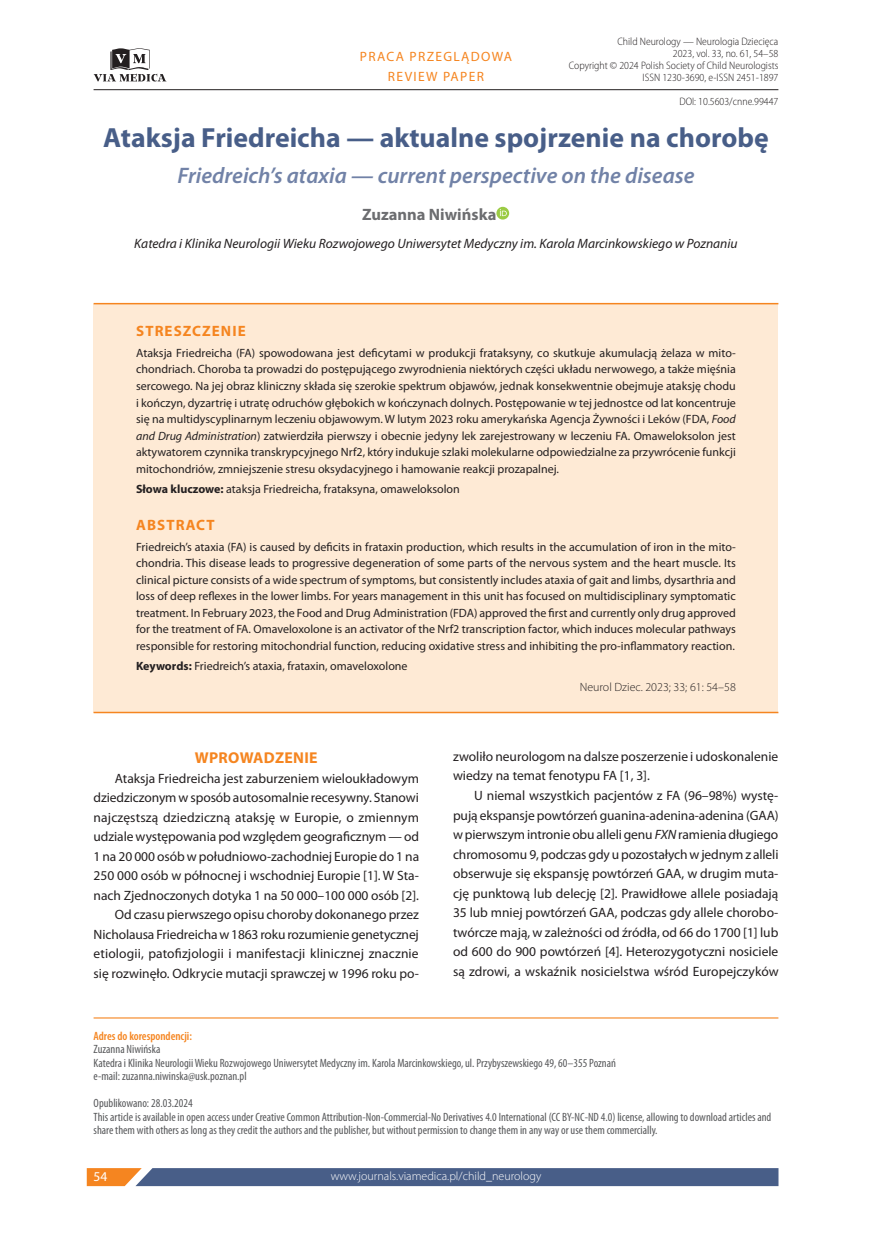
<style>
.page{position:relative;width:872px;height:1234px;background:#fff}
.page>*{position:absolute;margin:0;border:0;box-sizing:border-box;transform-origin:0 0}
._02_Tytul{font:700 27.75px "Myriad Pro";color:#485e88}
._02_Tytul_podrzedny{font:italic 600 22.5px "Myriad Pro";color:#7182a7}
._03_Autor{font:700 16.5px "Myriad Pro";color:#6c6d70}
._12_Srodtytul_1{font:700 15.75px "Myriad Pro";letter-spacing:.02em;color:#f58520}
._06_Streszczenie_tyt{font:700 15px "Myriad Pro";letter-spacing:.07em;color:#f58520}
._08_Tekst{font:13.5px/19.5px "Myriad Pro";color:#231f20;text-align:justify}
._03_Afiliacje{font:italic 13.5px "Myriad Pro";color:#231f20}
.t1{font:13.5px/19.5px "Myriad Pro";letter-spacing:.1em;color:#f58520;text-align:center}
.t2{font:13.5px "Myriad Pro";color:#fff}
._06_Streszczenie_tek{font:12px/16.5px "Myriad Pro";color:#231f20;text-align:justify}
._05_This_article_is{font:condensed 12px/13.5px "Myriad Pro";color:#57585a}
._05_Adres_koresponde{font:condensed 12px "Myriad Pro";color:#57585a}
._06_Streszczenie_slo{font:12px "Myriad Pro";color:#231f20}
.t3{font:300 12px "Myriad Pro";color:#fff}
._06_Streszczenie_pod{font:300 12px "Myriad Pro";color:#231f20}
._05_Otrzymano{font:condensed 12px "Myriad Pro";color:#57585a}
._05_Adres_koresponde-2{font:600 condensed 12px "Myriad Pro";color:#f58520}
.t4{font:300 semi-condensed 10.8px/12px "Myriad Pro";color:#231f20;text-align:right}
.s1{font-style:italic}
.s2{font-weight:700}
</style>
<div class="page">
<svg style="left:94px;top:48px;width:72px;height:34px"></svg>
<hr style="left:94px;top:89px;width:684px;height:1px;background:#231f20">
<svg style="left:87px;top:1168px;width:691px;height:17px;background:#576483"></svg>
<hr style="left:94px;top:1017px;width:684px;height:1px;background:#f58520">
<svg style="left:496px;top:207px;width:13px;height:12px"></svg>
<svg style="left:500px;top:209px;width:7px;height:7px"></svg>
<div style="left:94px;top:303px;width:684px;height:409px;background:#feead5"></div>
<hr style="left:94px;top:303px;width:684px;height:1px;background:#f58520">
<hr style="left:94px;top:711px;width:684px;height:2px;background:#f58520">
<p class="t1" style="left:360px;top:47px;width:154px">PRACA PRZEGLĄDOWA<br>REVIEW PAPER</p>
<p class="t4" style="left:569px;top:36px;width:211px">Child Neurology — Neurologia Dziecięca<br>2023, vol. 33, no. 61, 54–58<br>Copyright © 2024 Polish Society of Child Neurologists ISSN 1230-3690, e-ISSN 2451-1897</p>
<p class="t4" style="left:679px;top:96px;width:100px">DOI: 10.5603/cnne.99447</p>
<p class="_02_Tytul" style="left:103px;top:122px;width:667px">Ataksja Friedreicha — aktualne spojrzenie na chorobę</p>
<p class="_02_Tytul_podrzedny" style="left:177px;top:163px;width:518px">Friedreich’s ataxia — current perspective on the disease</p>
<p class="_03_Autor" style="left:362px;top:205px;width:136px">Zuzanna Niwińska</p>
<p class="_03_Afiliacje" style="left:134px;top:236px;width:605px">Katedra i Klinika Neurologii Wieku Rozwojowego Uniwersytet Medyczny im. Karola Marcinkowskiego w Poznaniu</p>
<p class="_06_Streszczenie_tyt" style="left:136px;top:322px;width:111px">STRESZCZENIE</p>
<p class="_06_Streszczenie_tek" style="left:136px;top:344px;width:601px">Ataksja Friedreicha (FA) spowodowana jest deficytami w produkcji frataksyny, co skutkuje akumulacją żelaza w mito&shy;chondriach. Choroba ta prowadzi do postępującego zwyrodnienia niektórych części układu nerwowego, a także mięśnia sercowego. Na jej obraz kliniczny składa się szerokie spektrum objawów, jednak konsekwentnie obejmuje ataksję chodu i kończyn, dyzartrię i utratę odruchów głębokich w kończynach dolnych. Postępowanie w tej jednostce od lat koncentruje się na multidyscyplinarnym leczeniu objawowym. W lutym 2023 roku amerykańska Agencja Żywności i Leków (FDA, <span class="s1">Food and Drug Administration</span>) zatwierdziła pierwszy i obecnie jedyny lek zarejestrowany w leczeniu FA. Omaweloksolon jest aktywatorem czynnika transkrypcyjnego Nrf2, który indukuje szlaki molekularne odpowiedzialne za przywrócenie funkcji mitochondriów, zmniejszenie stresu oksydacyjnego i hamowanie reakcji prozapalnej.</p>
<p class="_06_Streszczenie_slo" style="left:136px;top:482px;width:325px"><span class="s2">Słowa kluczowe:</span> ataksja Friedreicha, frataksyna, omaweloksolon</p>
<p class="_06_Streszczenie_tyt" style="left:136px;top:516px;width:80px">ABSTRACT</p>
<p class="_06_Streszczenie_tek" style="left:136px;top:538px;width:601px">Friedreich’s ataxia (FA) is caused by deficits in frataxin production, which results in the accumulation of iron in the mito&shy;chondria. This disease leads to progressive degeneration of some parts of the nervous system and the heart muscle. Its clinical picture consists of a wide spectrum of symptoms, but consistently includes ataxia of gait and limbs, dysarthria and loss of deep reflexes in the lower limbs. For years management in this unit has focused on multidisciplinary symptomatic treatment. In February 2023, the Food and Drug Administration (FDA) approved the first and currently only drug approved for the treatment of FA. Omaveloxolone is an activator of the Nrf2 transcription factor, which induces molecular pathways responsible for restoring mitochondrial function, reducing oxidative stress and inhibiting the pro-inflammatory reaction.</p>
<p class="_06_Streszczenie_slo" style="left:136px;top:659px;width:273px"><span class="s2">Keywords:</span> Friedreich’s ataxia, frataxin, omaveloxolone</p>
<p class="_06_Streszczenie_pod" style="left:579px;top:680px;width:158px">Neurol Dziec. 2023; 33; 61: 54–58</p>
<p class="_12_Srodtytul_1" style="left:195px;top:748px;width:124px">WPROWADZENIE</p>
<p class="_08_Tekst" style="left:94px;top:768px;width:327px;text-indent:21px">Ataksja Friedreicha jest zaburzeniem wieloukładowym dziedziczonym w sposób autosomalnie recesywny. Stanowi najczęstszą dziedziczną ataksję w Europie, o zmiennym udziale występowania pod względem geograficznym — od 1 na 20 000 osób w południowo-zachodniej Europie do 1 na 250 000 osób w północnej i wschodniej Europie [1]. W Sta&shy;nach Zjednoczonych dotyka 1 na 50 000–100 000 osób [2].</p>
<p class="_08_Tekst" style="left:94px;top:904px;width:327px;text-indent:21px">Od czasu pierwszego opisu choroby dokonanego przez Nicholausa Friedreicha w 1863 roku rozumienie genetycznej etiologii, patofizjologii i manifestacji klinicznej znacznie się rozwinęło. Odkrycie mutacji sprawczej w 1996 roku po-</p>
<p class="_08_Tekst" style="left:453px;top:746px;width:327px">zwoliło neurologom na dalsze poszerzenie i udoskonalenie wiedzy na temat fenotypu FA [1, 3].</p>
<p class="_08_Tekst" style="left:453px;top:785px;width:327px;text-indent:21px">U niemal wszystkich pacjentów z FA (96–98%) wystę&shy;pują ekspansje powtórzeń guanina-adenina-adenina (GAA) w pierwszym intronie obu alleli genu <span class="s1">FXN</span> ramienia długiego chromosomu 9, podczas gdy u pozostałych w jednym z alleli obserwuje się ekspansję powtórzeń GAA, w drugim muta&shy;cję punktową lub delecję [2]. Prawidłowe allele posiadają 35 lub mniej powtórzeń GAA, podczas gdy allele chorobo&shy;twórcze mają, w zależności od źródła, od 66 do 1700 [1] lub od 600 do 900 powtórzeń [4]. Heterozygotyczni nosiciele są zdrowi, a wskaźnik nosicielstwa wśród Europejczyków</p>
<p class="_05_Adres_koresponde-2" style="left:94px;top:1029px;width:100px">Adres do korespondencji:</p>
<p class="_05_Adres_koresponde" style="left:94px;top:1041px;width:68px">Zuzanna Niwińska</p>
<p class="_05_Adres_koresponde" style="left:94px;top:1055px;width:524px">Katedra i Klinika Neurologii Wieku Rozwojowego Uniwersytet Medyczny im. Karola Marcinkowskiego, ul. Przybyszewskiego 49, 60–355 Poznań</p>
<p class="_05_Adres_koresponde" style="left:94px;top:1068px;width:155px">e-mail: zuzanna.niwinska@usk.poznan.pl</p>
<p class="_05_Otrzymano" style="left:94px;top:1095px;width:101px">Opublikowano: 28.03.2024</p>
<p class="_05_This_article_is" style="left:94px;top:1109px;width:679px">This article is available in open access under Creative Common Attribution-Non-Commercial-No Derivatives 4.0 International (CC BY-NC-ND 4.0) license, allowing to download articles and share them with others as long as they credit the authors and the publisher, but without permission to change them in any way or use them commercially.</p>
<p class="t2" style="left:94px;top:1168px;width:15px">54</p>
<p class="t3" style="left:331px;top:1169px;width:212px">www.journals.viamedica.pl/child_neurology</p>
</div>
